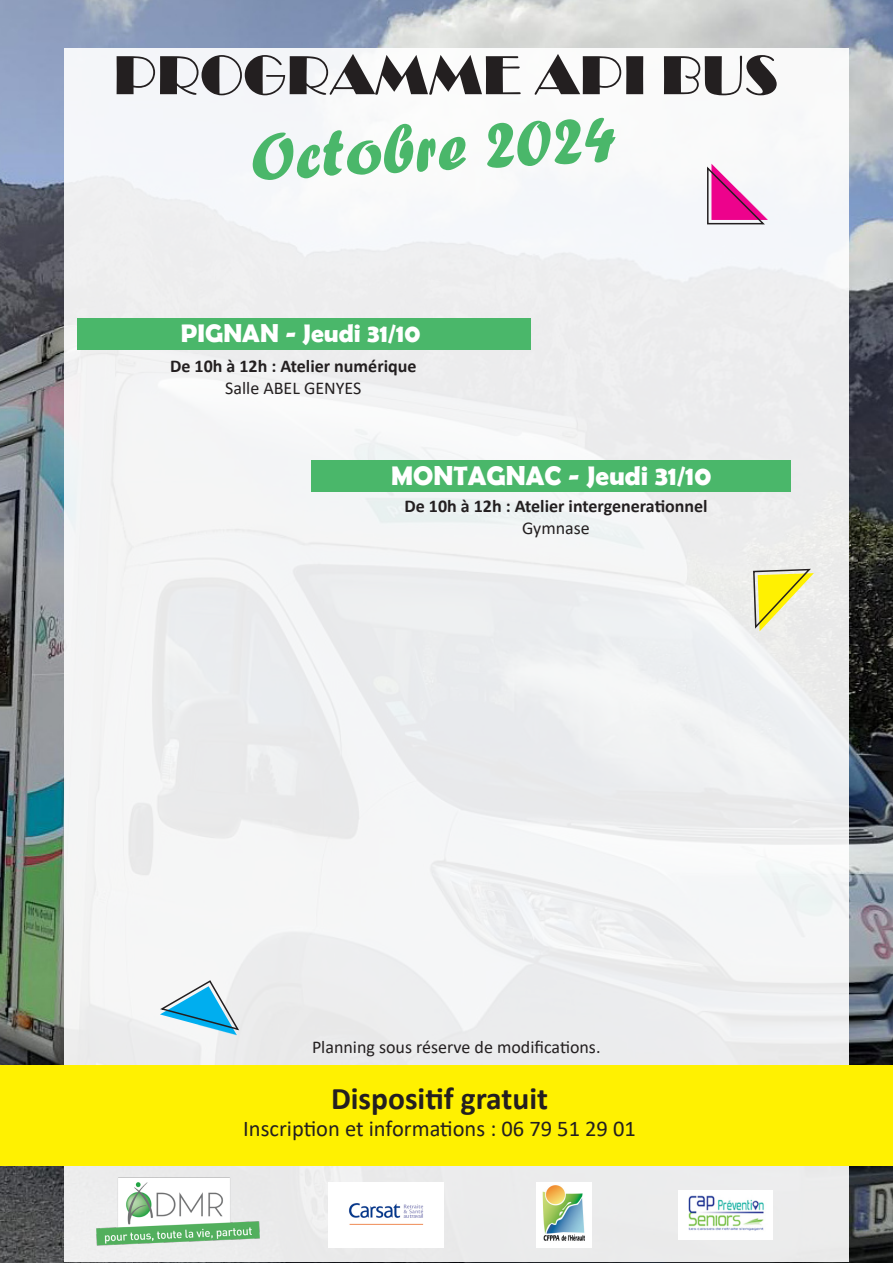
<style>
.page{position:relative;width:893px;height:1263px;background:#fff}
.page>*{position:absolute;margin:0;border:0;box-sizing:border-box;transform-origin:0 0}
.t1{font:69px "Forte";color:#4ab76a}
.t2{font:57px "Broadway";color:#231f20}
.t3{font:700 31.5px "Calibri";color:#231f20}
.t4{font:700 27px "Berlin Sans FB Demi";color:#fff}
.t5{font:700 25.5px "Berlin Sans FB Demi";color:#fff}
.t6{font:22.5px "Calibri";color:#231f20}
.t7{font:700 18px "Calibri";color:#231f20}
.t8{font:18px "Calibri";color:#231f20}
</style>
<div class="page">
<img style="left:1px;top:0;width:892px;height:1263px">
<div style="left:64px;top:49px;width:785px;height:1213px;background:#f1f2f3"></div>
<img style="left:536px;top:1182px;width:56px;height:66px">
<img style="left:678px;top:1190px;width:95px;height:49px">
<img style="left:328px;top:1182px;width:116px;height:65px">
<svg style="left:707px;top:164px;width:61px;height:61px"></svg>
<svg style="left:752px;top:567px;width:62px;height:64px"></svg>
<svg style="left:160px;top:980px;width:80px;height:55px"></svg>
<img style="left:96px;top:1176px;width:167px;height:70px">
<div style="left:0;top:1065px;width:892px;height:100px;background:#fff101"></div>
<div style="left:77px;top:318px;width:453px;height:32px;background:#4ab76a"></div>
<div style="left:311px;top:460px;width:480px;height:32px;background:#4ab76a"></div>
<img style="left:0;top:0;width:1px;height:1263px">
<p class="t2" style="left:113px;top:42px;width:666px">PROGRAMME API BUS</p>
<p class="t1" style="left:249px;top:117px;width:368px;rotate:-3deg">Octobre 2024</p>
<p class="t5" style="left:181px;top:318px;width:241px">PIGNAN - Jeudi 31/10</p>
<p class="t7" style="left:170px;top:353px;width:248px">De 10h à 12h : Atelier numérique</p>
<p class="t8" style="left:225px;top:375px;width:138px">Salle ABEL GENYES</p>
<p class="t4" style="left:391px;top:460px;width:322px">MONTAGNAC - Jeudi 31/10</p>
<p class="t7" style="left:404px;top:494px;width:305px">De 10h à 12h : Atelier intergenerationnel</p>
<p class="t8" style="left:522px;top:516px;width:69px">Gymnase</p>
<p class="t8" style="left:312px;top:1035px;width:290px">Planning sous réserve de modifications.</p>
<p class="t3" style="left:331px;top:1076px;width:219px">Dispositif gratuit</p>
<p class="t6" style="left:243px;top:1113px;width:394px">Inscription et informations : 06 79 51 29 01</p>
</div>
